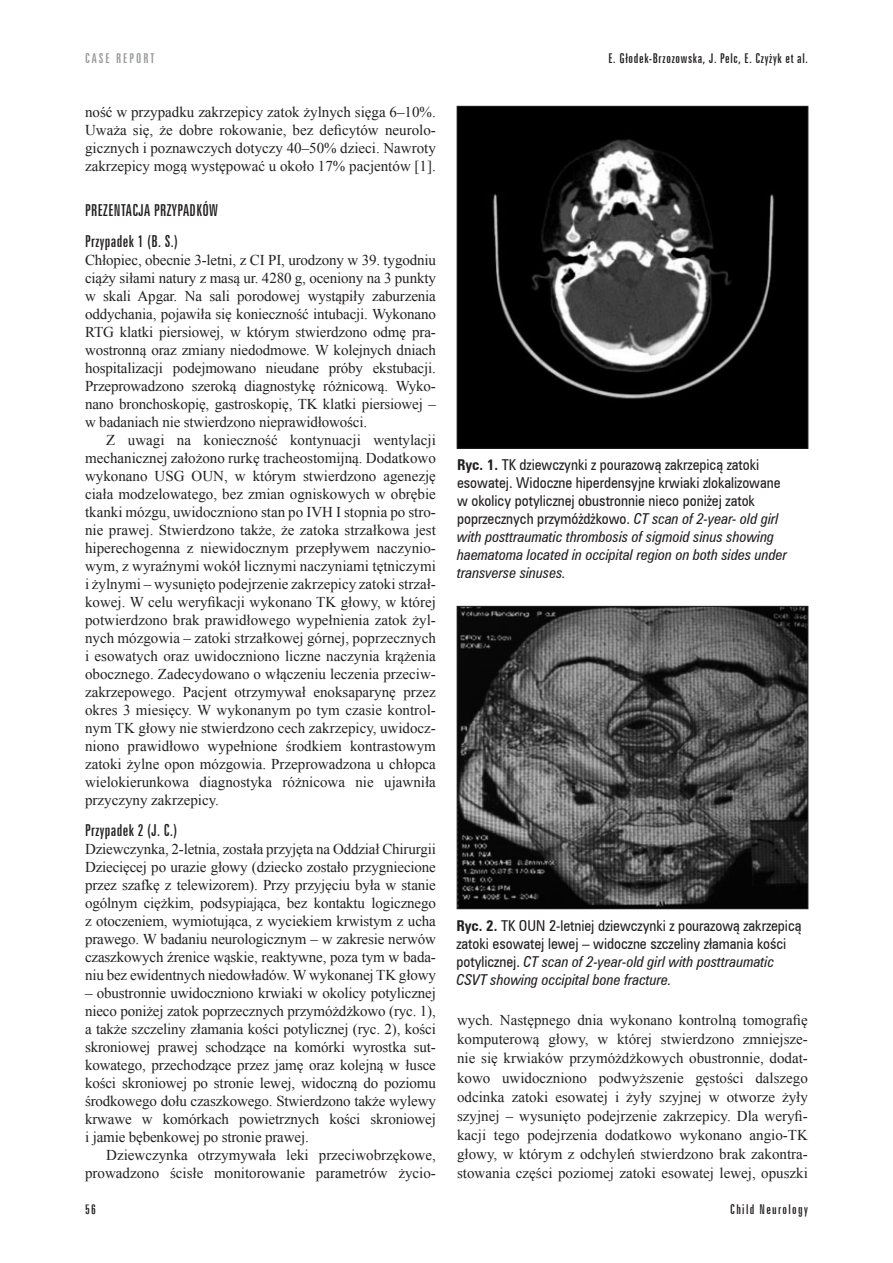
<style>
.page{position:relative;width:893px;height:1263px;background:#fff}
.page>*{position:absolute;margin:0;border:0;box-sizing:border-box;transform-origin:0 0}
.podtytuł_2_stopie{font:extra-condensed 16.5px "Zurich L2";letter-spacing:.025em;color:#231f20}
.podtytuł{font:extra-condensed 16.5px "Zurich L2";letter-spacing:.025em;color:#231f20}
.tekst_2{font:15px/18px "Times New Roman";color:#231f20;text-align:justify}
.tekst_1{font:15px/18px "Times New Roman";letter-spacing:-.01em;color:#231f20;text-align:justify}
.tabela-podpis{font:condensed 15px/18px "Zurich L2";color:#231f20}
.pagina_-_autorzy{font:extra-condensed 13.5px "Zurich L2";letter-spacing:.05em;color:#231f20}
.tytuł{font:extra-condensed 13.5px "Zurich L2";letter-spacing:.1em;color:#231f20}
.pagina_-_tytul_dz{font:extra-condensed 13.5px "Zurich L2";letter-spacing:.15em;color:#939598}
.s1{font-weight:700}
.s2{font-style:italic}
</style>
<div class="page">
<img style="left:459px;top:108px;width:347px;height:339px">
<div style="left:457px;top:106px;width:351px;height:343px;border:1px solid #231f20"></div>
<img style="left:459px;top:608px;width:347px;height:299px">
<div style="left:457px;top:606px;width:351px;height:303px;border:1px solid #231f20"></div>
<p class="pagina_-_tytul_dz" style="left:85px;top:51px;width:71px">CASE REPORT</p>
<p class="tekst_2" style="left:85px;top:102px;width:352px">ność w przypadku zakrzepicy zatok żylnych sięga 6–10%.<br>Uważa się, że dobre rokowanie, bez deficytów neurolo&shy;gicznych i poznawczych dotyczy 40–50% dzieci. Nawroty zakrzepicy mogą występować u około 17% pacjentów [1].</p>
<p class="podtytuł" style="left:85px;top:200px;width:135px">PREZENTACJA PRZYPADKÓW</p>
<p class="podtytuł_2_stopie" style="left:85px;top:231px;width:95px">Przypadek 1 (B. S.)</p>
<p class="tekst_1" style="left:85px;top:250px;width:352px">Chłopiec, obecnie 3-letni, z CI PI, urodzony w 39. tygodniu ciąży siłami natury z masą ur. 4280 g, oceniony na 3 punkty w skali Apgar. Na sali porodowej wystąpiły zaburzenia oddychania, pojawiła się konieczność intubacji. Wykonano RTG klatki piersiowej, w którym stwierdzono odmę pra&shy;wostronną oraz zmiany niedodmowe. W kolejnych dniach hospitalizacji podejmowano nieudane próby ekstubacji.<br>Przeprowadzono szeroką diagnostykę różnicową. Wyko&shy;nano bronchoskopię, gastroskopię, TK klatki piersiowej – w badaniach nie stwierdzono nieprawidłowości.</p>
<p class="tekst_2" style="left:85px;top:430px;width:352px;text-indent:21px">Z uwagi na konieczność kontynuacji wentylacji mechanicznej założono rurkę tracheostomijną. Dodatkowo wykonano USG OUN, w którym stwierdzono agenezję ciała modzelowatego, bez zmian ogniskowych w obrębie tkanki mózgu, uwidoczniono stan po IVH I stopnia po stro&shy;nie prawej. Stwierdzono także, że zatoka strzałkowa jest hiperechogenna z niewidocznym przepływem naczynio&shy;wym, z wyraźnymi wokół licznymi naczyniami tętniczymi i żylnymi – wysunięto podejrzenie zakrzepicy zatoki strzał&shy;kowej. W celu weryfikacji wykonano TK głowy, w której potwierdzono brak prawidłowego wypełnienia zatok żyl&shy;nych mózgowia – zatoki strzałkowej górnej, poprzecznych i esowatych oraz uwidoczniono liczne naczynia krążenia obocznego. Zadecydowano o włączeniu leczenia przeciw&shy;zakrzepowego. Pacjent otrzymywał enoksaparynę przez okres 3 miesięcy. W wykonanym po tym czasie kontrol&shy;nym TK głowy nie stwierdzono cech zakrzepicy, uwidocz&shy;niono prawidłowo wypełnione środkiem kontrastowym zatoki żylne opon mózgowia. Przeprowadzona u chłopca wielokierunkowa diagnostyka różnicowa nie ujawniła przyczyny zakrzepicy.</p>
<p class="podtytuł_2_stopie" style="left:85px;top:820px;width:94px">Przypadek 2 (J. C.)</p>
<p class="tekst_1" style="left:85px;top:839px;width:352px">Dziewczynka, 2-letnia, została przyjęta na Oddział Chirurgii Dziecięcej po urazie głowy (dziecko zostało przygniecione przez szafkę z telewizorem). Przy przyjęciu była w stanie ogólnym ciężkim, podsypiająca, bez kontaktu logicznego z otoczeniem, wymiotująca, z wyciekiem krwistym z ucha prawego. W badaniu neurologicznym – w zakresie nerwów czaszkowych źrenice wąskie, reaktywne, poza tym w bada&shy;niu bez ewidentnych niedowładów. W wykonanej TK głowy</p>
<p class="tekst_1" style="left:85px;top:983px;width:352px">– obustronnie uwidoczniono krwiaki w okolicy potylicznej nieco poniżej zatok poprzecznych przymóżdżkowo (ryc. 1), a także szczeliny złamania kości potylicznej (ryc. 2), kości skroniowej prawej schodzące na komórki wyrostka sut&shy;kowatego, przechodzące przez jamę oraz kolejną w łusce kości skroniowej po stronie lewej, widoczną do poziomu środkowego dołu czaszkowego. Stwierdzono także wylewy krwawe w komórkach powietrznych kości skroniowej i jamie bębenkowej po stronie prawej.</p>
<p class="tekst_2" style="left:85px;top:1145px;width:352px;text-align:right">Dziewczynka otrzymywała leki przeciwobrzękowe, prowadzono ścisłe monitorowanie parametrów życio-</p>
<p class="tytuł" style="left:85px;top:1201px;width:12px">56</p>
<p class="pagina_-_autorzy" style="left:608px;top:51px;width:201px">E. Głodek-Brzozowska, J. Pelc, E. Czyżyk et al.</p>
<p class="tabela-podpis" style="left:457px;top:455px;width:332px"><span class="s1">Ryc. 1.</span> TK dziewczynki z pourazową zakrzepicą zatoki esowatej. Widoczne hiperdensyjne krwiaki zlokalizowane w okolicy potylicznej obustronnie nieco poniżej zatok poprzecznych przymóżdżkowo. <span class="s2">CT scan of 2-year- old girl with posttraumatic thrombosis of sigmoid sinus showing haematoma located in occipital region on both sides under transverse sinuses.</span></p>
<p class="tabela-podpis" style="left:456px;top:916px;width:347px"><span class="s1">Ryc. 2.</span> TK OUN 2-letniej dziewczynki z pourazową zakrzepicą zatoki esowatej lewej – widoczne szczeliny złamania kości potylicznej. <span class="s2">CT scan of 2-year-old girl with posttraumatic CSVT showing occipital bone fracture.</span></p>
<p class="tekst_2" style="left:457px;top:1010px;width:352px;line-height:19px">wych. Następnego dnia wykonano kontrolną tomografię komputerową głowy, w której stwierdzono zmniejsze&shy;nie się krwiaków przymóżdżkowych obustronnie, dodat&shy;kowo uwidoczniono podwyższenie gęstości dalszego odcinka zatoki esowatej i żyły szyjnej w otworze żyły szyjnej – wysunięto podejrzenie zakrzepicy. Dla weryfi&shy;kacji tego podejrzenia dodatkowo wykonano angio-TK głowy, w którym z odchyleń stwierdzono brak zakontra&shy;stowania części poziomej zatoki esowatej lewej, opuszki</p>
<p class="tytuł" style="left:730px;top:1201px;width:79px">Child Neurology</p>
</div>
